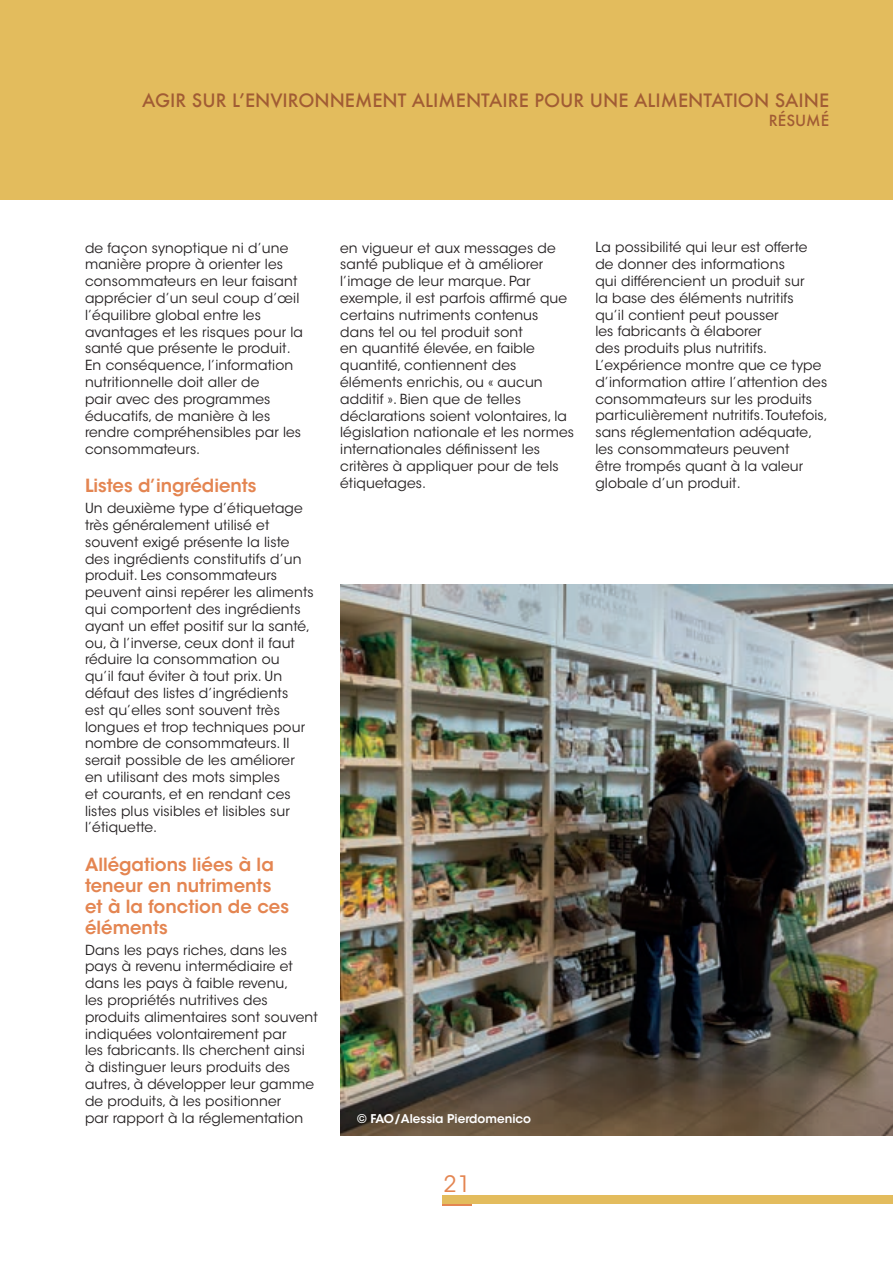
<style>
.page{position:relative;width:893px;height:1263px;background:#fff}
.page>*{position:absolute;margin:0;border:0;box-sizing:border-box;transform-origin:0 0}
.MASTRO_NUMERI_DI_PAG{font:22.5px "ITC Avant Garde Std";color:#e48551}
.TITOLO_02{font:600 18px/21px "ITC Avant Garde Std";color:#e48551}
.titoletto_mastro_01{font:500 18px "Futura";color:#a15c34}
.titoletto_mastro_01-2{font:500 15px "Futura";color:#a15c34}
.TESTO{font:13.8px/16.8px "ITC Avant Garde Std";letter-spacing:.01em;color:#231f20}
.CREDITS_FOTO{font:600 12px "ITC Avant Garde Std";color:#fff}
</style>
<div class="page">
<svg style="left:442px;top:1203px;width:30px;height:2px"></svg>
<div style="left:442px;top:1195px;width:451px;height:8px;background:#e3bc5d"></div>
<img style="left:340px;top:585px;width:553px;height:550px">
<div style="left:0;top:0;width:893px;height:200px;background:#e3bc5d"></div>
<p class="titoletto_mastro_01" style="left:142px;top:88px;width:688px">AGIR SUR L’ENVIRONNEMENT ALIMENTAIRE POUR UNE ALIMENTATION SAINE</p>
<p class="titoletto_mastro_01-2" style="left:769px;top:110px;width:62px">RÉSUMÉ</p>
<p class="TESTO" style="left:85px;top:239px;width:219px">de façon synoptique ni d’une manière propre à orienter les consommateurs en leur faisant apprécier d’un seul coup d’œil l’équilibre global entre les avantages et les risques pour la santé que présente le produit.<br>En conséquence, l’information nutritionnelle doit aller de<br>pair avec des programmes éducatifs, de manière à les rendre compréhensibles par les consommateurs.</p>
<p class="TITOLO_02" style="left:85px;top:475px;width:173px">Listes d’ingrédients</p>
<p class="TESTO" style="left:85px;top:500px;width:230px">Un deuxième type d’étiquetage très généralement utilisé et souvent exigé présente la liste des ingrédients constitutifs d’un produit. Les consommateurs peuvent ainsi repérer les aliments qui comportent des ingrédients ayant un effet positif sur la santé, ou, à l’inverse, ceux dont il faut réduire la consommation ou<br>qu’il faut éviter à tout prix. Un défaut des listes d’ingrédients<br>est qu’elles sont souvent très longues et trop techniques pour nombre de consommateurs. Il serait possible de les améliorer en utilisant des mots simples<br>et courants, et en rendant ces listes plus visibles et lisibles sur l’étiquette.</p>
<p class="TITOLO_02" style="left:85px;top:853px;width:206px">Allégations liées à la teneur en nutriments et à la fonction de ces éléments</p>
<p class="TESTO" style="left:85px;top:941px;width:234px">Dans les pays riches, dans les pays à revenu intermédiaire et dans les pays à faible revenu,<br>les propriétés nutritives des produits alimentaires sont souvent indiquées volontairement par<br>les fabricants. Ils cherchent ainsi à distinguer leurs produits des autres, à développer leur gamme de produits, à les positionner<br>par rapport à la réglementation</p>
<p class="TESTO" style="left:340px;top:239px;width:235px">en vigueur et aux messages de santé publique et à améliorer l’image de leur marque. Par exemple, il est parfois affirmé que certains nutriments contenus dans tel ou tel produit sont<br>en quantité élevée, en faible quantité, contiennent des éléments enrichis, ou « aucun additif ». Bien que de telles déclarations soient volontaires, la législation nationale et les normes internationales définissent les critères à appliquer pour de tels étiquetages.</p>
<p class="TESTO" style="left:595px;top:239px;width:234px">La possibilité qui leur est offerte de donner des informations<br>qui différencient un produit sur<br>la base des éléments nutritifs<br>qu’il contient peut pousser<br>les fabricants à élaborer<br>des produits plus nutritifs.<br>L’expérience montre que ce type d’information attire l’attention des consommateurs sur les produits particulièrement nutritifs. Toutefois, sans réglementation adéquate, les consommateurs peuvent<br>être trompés quant à la valeur globale d’un produit.</p>
<p class="CREDITS_FOTO" style="left:357px;top:1111px;width:175px">© FAO/Alessia Pierdomenico</p>
<p class="MASTRO_NUMERI_DI_PAG" style="left:444px;top:1170px;width:29px">21</p>
</div>
